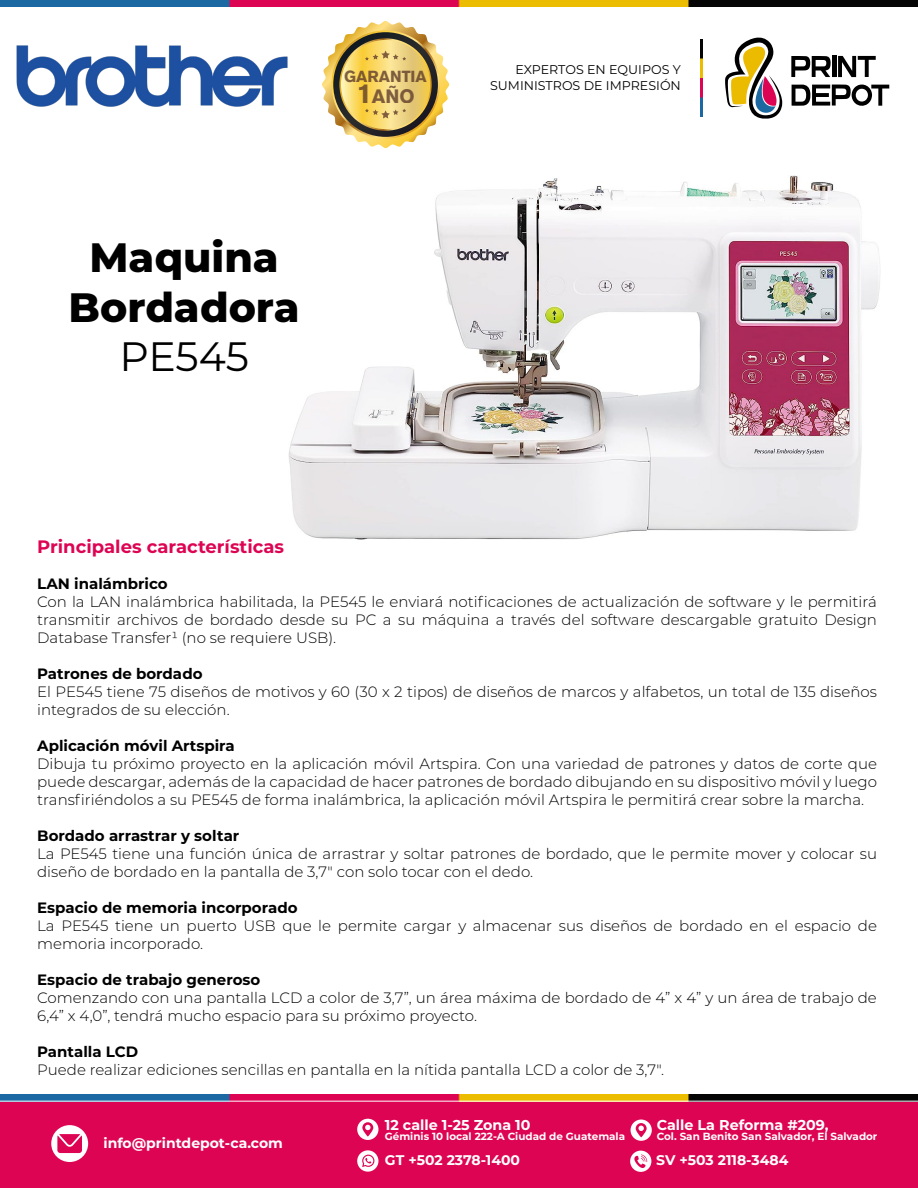
<style>
.page{position:relative;width:918px;height:1188px;background:#fff}
.page>*{position:absolute;margin:0;border:0;box-sizing:border-box;transform-origin:0 0}
.t1{font:800 40.95px/49.2px "Montserrat";color:#000;text-align:center}
.t2{font:40.95px "Montserrat";letter-spacing:-.005em;color:#000}
.t3{font:700 19.2px "Akzidenz Grotesk BE";color:#603d2b}
.t4{font:700 18px "Montserrat";color:#dd0553}
.t5{font:700 15.9px "Akzidenz Grotesk BE";color:#603d2b}
.t6{font:300 15px/18px "Montserrat";color:#000}
.t7{font:700 15px "Montserrat";color:#000}
.t8{font:700 14.25px "Montserrat";color:#fff}
.t9{font:700 13.95px "Montserrat";color:#fff}
.t10{font:12.6px/15.1px "Montserrat";color:#000;text-align:right}
.t11{font:700 10.35px "Montserrat";color:#fff}
.s1{font-size:27.3px}
</style>
<div class="page">
<img style="left:288px;top:176px;width:592px;height:363px">
<div style="left:0;top:1096px;width:918px;height:92px;background:#dd0553"></div>
<svg style="left:51px;top:1125px;width:37px;height:37px"></svg>
<img style="left:0;top:1094px;width:918px;height:7px">
<img style="left:303px;top:0;width:615px;height:7px">
<svg style="left:725px;top:37px;width:57px;height:82px"></svg>
<svg style="left:791px;top:56px;width:98px;height:50px"></svg>
<img style="left:700px;top:39px;width:3px;height:78px">
<hr style="left:0;top:1101px;width:918px;height:1px;background:#fff">
<svg style="left:322px;top:21px;width:127px;height:127px"></svg>
<svg style="left:357px;top:1150px;width:21px;height:22px"></svg>
<svg style="left:630px;top:1151px;width:21px;height:21px"></svg>
<svg style="left:357px;top:1119px;width:21px;height:21px"></svg>
<svg style="left:631px;top:1120px;width:21px;height:21px"></svg>
<img style="left:0;top:0;width:303px;height:107px">
<p class="t5" style="left:344px;top:67px;width:84px">GARANTIA</p>
<p class="t3" style="left:356px;top:85px;width:60px"><span class="s1">1</span>AÑO</p>
<h1 class="t1" style="left:69px;top:231px;width:233px">Maquina<br>Bordadora</h1>
<h1 class="t2" style="left:119px;top:328px;width:131px">PE545</h1>
<p class="t10" style="left:490px;top:62px;width:192px">EXPERTOS EN EQUIPOS Y<br>SUMINISTROS DE IMPRESIÓN</p>
<p class="t4" style="left:37px;top:533px;width:248px">Principales características</p>
<p class="t7" style="left:37px;top:573px;width:132px">LAN inalámbrico</p>
<p class="t6" style="left:37px;top:592px;width:841px;text-align:justify">Con la LAN inalámbrica habilitada, la PE545 le enviará notificaciones de actualización de software y le permitirá transmitir archivos de bordado desde su PC a su máquina a través del software descargable gratuito Design Database Transfer¹ (no se requiere USB).</p>
<p class="t7" style="left:37px;top:663px;width:167px">Patrones de bordado</p>
<p class="t6" style="left:37px;top:682px;width:841px">El PE545 tiene 75 diseños de motivos y 60 (30 x 2 tipos) de diseños de marcos y alfabetos, un total de 135 diseños integrados de su elección.</p>
<p class="t7" style="left:37px;top:735px;width:199px">Aplicación móvil Artspira</p>
<p class="t6" style="left:37px;top:754px;width:841px;text-align:justify">Dibuja tu próximo proyecto en la aplicación móvil Artspira. Con una variedad de patrones y datos de corte que puede descargar, además de la capacidad de hacer patrones de bordado dibujando en su dispositivo móvil y luego transfiriéndolos a su PE545 de forma inalámbrica, la aplicación móvil Artspira le permitirá crear sobre la marcha.</p>
<p class="t7" style="left:37px;top:825px;width:204px">Bordado arrastrar y soltar</p>
<p class="t6" style="left:37px;top:844px;width:841px">La PE545 tiene una función única de arrastrar y soltar patrones de bordado, que le permite mover y colocar su diseño de bordado en la pantalla de 3,7" con solo tocar con el dedo.</p>
<p class="t7" style="left:37px;top:897px;width:262px">Espacio de memoria incorporado</p>
<p class="t6" style="left:37px;top:916px;width:841px">La PE545 tiene un puerto USB que le permite cargar y almacenar sus diseños de bordado en el espacio de memoria incorporado.</p>
<p class="t7" style="left:37px;top:969px;width:225px">Espacio de trabajo generoso</p>
<p class="t6" style="left:37px;top:988px;width:841px">Comenzando con una pantalla LCD a color de 3,7”, un área máxima de bordado de 4” x 4” y un área de trabajo de<br>6,4” x 4,0”, tendrá mucho espacio para su próximo proyecto.</p>
<p class="t7" style="left:37px;top:1041px;width:102px">Pantalla LCD</p>
<p class="t6" style="left:37px;top:1060px;width:628px">Puede realizar ediciones sencillas en pantalla en la nítida pantalla LCD a color de 3,7".</p>
<p class="t9" style="left:103px;top:1133px;width:181px">info@printdepot-ca.com</p>
<p class="t8" style="left:385px;top:1115px;width:147px">12 calle 1-25 Zona 10</p>
<p class="t11" style="left:385px;top:1129px;width:242px">Géminis 10 local 222-A Ciudad de Guatemala</p>
<p class="t8" style="left:657px;top:1115px;width:173px">Calle La Reforma #209,</p>
<p class="t11" style="left:657px;top:1129px;width:222px">Col. San Benito San Salvador, El Salvador</p>
<p class="t9" style="left:385px;top:1150px;width:137px">GT +502 2378-1400</p>
<p class="t9" style="left:656px;top:1150px;width:134px">SV +503 2118-3484</p>
</div>
